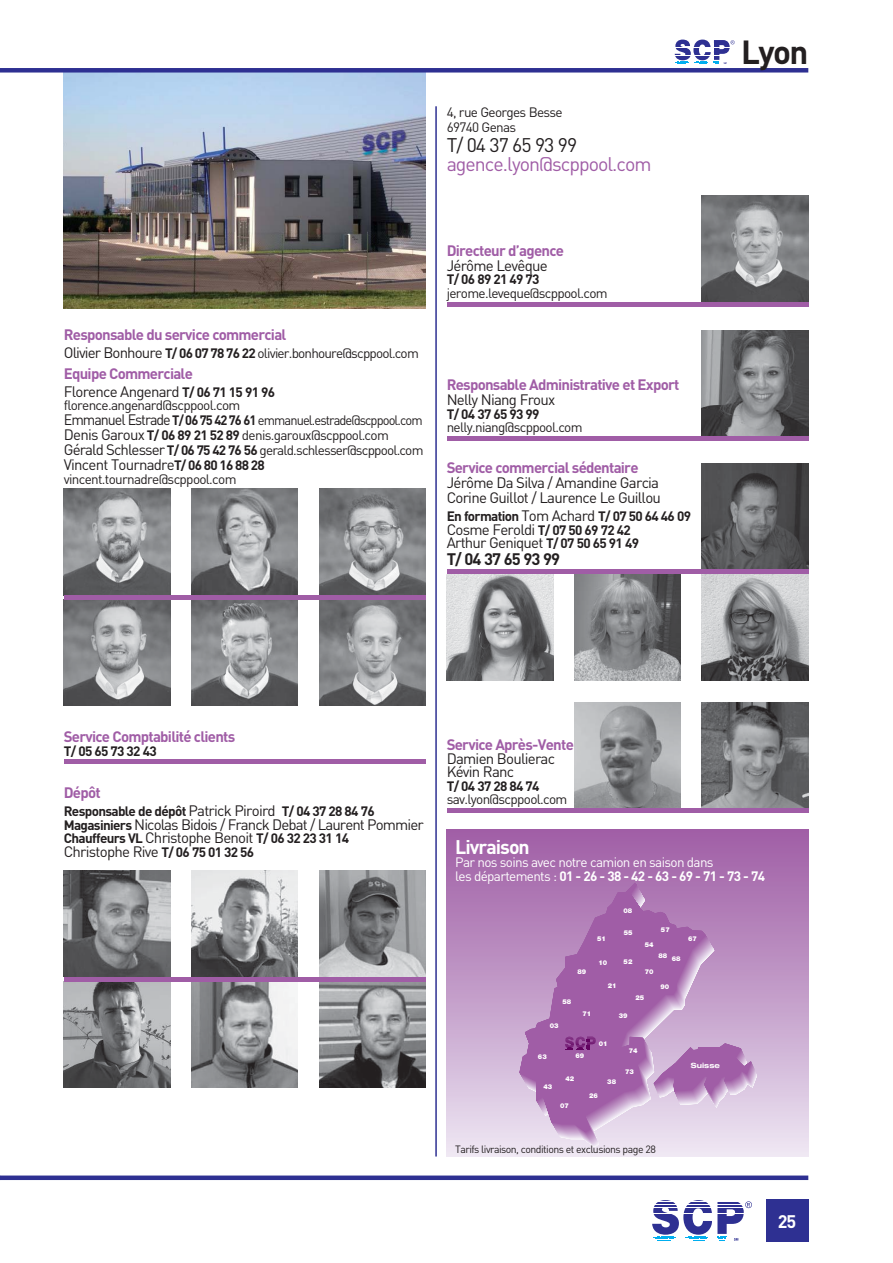
<style>
.page{position:relative;width:893px;height:1263px;background:#fff}
.page>*{position:absolute;margin:0;border:0;box-sizing:border-box;transform-origin:0 0}
.t1{font:700 33px "DIN";color:#231f20}
.t2{font:19.5px "DIN";letter-spacing:-.05em;color:#a05da6}
.t3{font:19.5px "DIN";letter-spacing:-.05em;color:#231f20}
.t4{font:700 19.5px "DIN";letter-spacing:-.05em;color:#fff}
.t5{font:700 18px "DIN";color:#fff}
.t6{font:700 16.5px "DIN";letter-spacing:-.05em;color:#231f20}
.t7{font:15px/13.5px "DIN";letter-spacing:-.05em;color:#231f20}
.t8{font:700 15px/18px "DIN";letter-spacing:-.05em;color:#a05da6}
.t9{font:13.5px/15px "DIN";letter-spacing:-.05em;color:#231f20}
.t10{font:700 13.5px "DIN";letter-spacing:-.05em;color:#231f20}
.t11{font:13.5px/13.5px "DIN";letter-spacing:-.05em;color:#fff}
.t12{font:10.5px "DIN";letter-spacing:-.05em;color:#231f20}
.t13{font:700 expanded 7.2px "Helvetica Neue";color:#fff}
.t14{font:900 6.6px "Helvetica Neue LT";color:#fff}
.s1{font-size:15px}
.s2{font-weight:700}
.s3{font-weight:400;color:#231f20}
.s4{font-size:13.5px;color:#231f20}
.s5{font-weight:700;font-size:13.5px}
.s6{font-weight:400;font-size:15px}
</style>
<div class="page">
<div style="left:765px;top:1199px;width:43px;height:43px;background:#2e3092"></div>
<hr style="left:656px;top:1220px;width:23px;height:2px;background:#2e3092">
<hr style="left:652px;top:1223px;width:27px;height:3px;background:#2e3092">
<hr style="left:652px;top:1227px;width:27px;height:3px;background:#2e3092">
<svg style="left:655px;top:1231px;width:21px;height:4px"></svg>
<hr style="left:683px;top:1220px;width:29px;height:2px;background:#2e3092">
<hr style="left:683px;top:1223px;width:29px;height:3px;background:#2e3092">
<hr style="left:683px;top:1227px;width:28px;height:3px;background:#2e3092">
<svg style="left:688px;top:1231px;width:20px;height:4px"></svg>
<hr style="left:717px;top:1220px;width:25px;height:2px;background:#2e3092">
<hr style="left:717px;top:1223px;width:22px;height:3px;background:#2e3092">
<svg style="left:653px;top:1236px;width:22px;height:5px"></svg>
<svg style="left:685px;top:1236px;width:23px;height:5px"></svg>
<svg style="left:717px;top:1227px;width:10px;height:14px"></svg>
<svg style="left:734px;top:1238px;width:4px;height:3px"></svg>
<svg style="left:653px;top:1200px;width:99px;height:19px"></svg>
<hr style="left:0;top:1176px;width:808px;height:4px;background:#2e3092">
<div style="left:446px;top:829px;width:362px;height:328px;background:linear-gradient(to bottom,#9e5ba4,#eae1f0)"></div>
<hr style="left:435px;top:106px;width:2px;height:1051px;background:#2e3092">
<img style="left:64px;top:73px;width:361px;height:235px">
<svg style="left:714px;top:1043px;width:43px;height:65px;background:#c097c6"></svg>
<svg style="left:519px;top:883px;width:186px;height:249px;background:#b27db7"></svg>
<svg style="left:565px;top:1036px;width:30px;height:15px"></svg>
<hr style="left:64px;top:759px;width:361px;height:4px;background:#a05da6">
<img style="left:702px;top:702px;width:106px;height:107px">
<img style="left:446px;top:574px;width:107px;height:106px">
<img style="left:702px;top:463px;width:106px;height:107px">
<img style="left:574px;top:574px;width:106px;height:106px">
<img style="left:702px;top:574px;width:106px;height:106px">
<img style="left:319px;top:489px;width:106px;height:106px">
<img style="left:191px;top:489px;width:107px;height:106px">
<img style="left:64px;top:489px;width:106px;height:106px">
<img style="left:702px;top:330px;width:106px;height:107px">
<img style="left:574px;top:702px;width:106px;height:107px">
<img style="left:64px;top:871px;width:106px;height:106px">
<img style="left:64px;top:981px;width:106px;height:106px">
<img style="left:319px;top:871px;width:106px;height:106px">
<img style="left:191px;top:981px;width:107px;height:106px">
<img style="left:319px;top:981px;width:106px;height:106px">
<img style="left:191px;top:871px;width:107px;height:106px">
<hr style="left:64px;top:977px;width:361px;height:4px;background:#a05da6">
<hr style="left:446px;top:437px;width:362px;height:4px;background:#a05da6">
<hr style="left:446px;top:809px;width:362px;height:4px;background:#a05da6">
<img style="left:702px;top:196px;width:106px;height:106px">
<img style="left:64px;top:599px;width:106px;height:107px">
<img style="left:191px;top:599px;width:107px;height:107px">
<img style="left:319px;top:599px;width:106px;height:107px">
<hr style="left:64px;top:595px;width:361px;height:4px;background:#a05da6">
<hr style="left:446px;top:302px;width:362px;height:4px;background:#a05da6">
<div style="left:0;top:68px;width:808px;height:5px;background:#2e3092"></div>
<svg style="left:674px;top:40px;width:60px;height:24px"></svg>
<hr style="left:446px;top:570px;width:362px;height:4px;background:#a05da6">
<p class="t9" style="left:446px;top:107px;width:117px">4, rue Georges Besse<br>69740 Genas</p>
<h2 class="t3" style="left:446px;top:138px;width:132px">T/ 04 37 65 93 99</h2>
<h2 class="t2" style="left:446px;top:157px;width:206px">agence.lyon@scppool.com</h2>
<p class="t8" style="left:64px;top:327px;width:224px">Responsable du service commercial</p>
<p class="t9" style="left:64px;top:347px;width:356px"><span class="s1">Olivier Bonhoure</span> <span class="s2">T/ 06 07 78 76 22</span> olivier.bonhoure@scppool.com</p>
<p class="t8" style="left:64px;top:366px;width:213px">Equipe Commerciale<br><span class="s3">Florence Angenard</span> <span class="s4">T/ 06 71 15 91 96</span></p>
<p class="t9" style="left:64px;top:399px;width:361px">florence.angenard@scppool.com<br><span class="s1">Emmanuel Estrade</span> <span class="s2">T/ 06 75 42 76 61</span> emmanuel.estrade@scppool.com <span class="s1">Denis Garoux</span> <span class="s2">T/ 06 89 21 52 89</span> denis.garoux@scppool.com <span class="s1">Gérald Schlesser</span> <span class="s2">T/ 06 75 42 76 56</span> gerald.schlesser@scppool.com</p>
<p class="t7" style="left:64px;top:460px;width:202px">Vincent Tournadre<span class="s5">T/ 06 80 16 88 28</span></p>
<p class="t9" style="left:64px;top:473px;width:174px">vincent.tournadre@scppool.com</p>
<p class="t8" style="left:446px;top:243px;width:119px">Directeur d’agence</p>
<p class="t7" style="left:446px;top:260px;width:102px">Jérôme Levêque</p>
<p class="t10" style="left:446px;top:275px;width:94px">T/ 06 89 21 49 73</p>
<p class="t9" style="left:446px;top:287px;width:162px">jerome.leveque@scppool.com</p>
<p class="t8" style="left:446px;top:378px;width:234px">Responsable Administrative et Export</p>
<p class="t7" style="left:446px;top:395px;width:110px">Nelly Niang Froux</p>
<p class="t10" style="left:446px;top:409px;width:94px">T/ 04 37 65 93 99</p>
<p class="t9" style="left:446px;top:422px;width:137px">nelly.niang@scppool.com</p>
<p class="t8" style="left:446px;top:461px;width:193px">Service commercial sédentaire</p>
<p class="t7" style="left:446px;top:477px;width:216px;line-height:15px">Jérôme Da Silva / Amandine Garcia<br>Corine Guillot / Laurence Le Guillou</p>
<p class="t10" style="left:446px;top:512px;width:246px">En formation <span class="s6">Tom Achard</span> T/ 07 50 64 46 09</p>
<p class="t7" style="left:446px;top:524px;width:194px">Cosme Feroldi <span class="s5">T/ 07 50 69 72 42<br></span>Arthur Geniquet <span class="s5">T/ 07 50 65 91 49</span></p>
<p class="t6" style="left:446px;top:553px;width:115px">T/ 04 37 65 93 99</p>
<h1 class="t1" style="left:741px;top:40px;width:69px">Lyon</h1>
<p class="t8" style="left:64px;top:730px;width:173px">Service Comptabilité clients</p>
<p class="t10" style="left:64px;top:746px;width:94px">T/ 05 65 73 32 43</p>
<p class="t8" style="left:64px;top:785px;width:38px">Dépôt</p>
<p class="t10" style="left:64px;top:806px;width:312px">Responsable de dépôt <span class="s6">Patrick Piroird</span> T/ 04 37 28 84 76</p>
<p class="t7" style="left:64px;top:819px;width:361px"><span class="s5">Magasiniers</span> Nicolas Bidois / Franck Debat / Laurent Pommier</p>
<p class="t10" style="left:64px;top:833px;width:287px">Chauffeurs VL <span class="s6">Christophe Benoit</span> T/ 06 32 23 31 14</p>
<p class="t7" style="left:64px;top:846px;width:192px">Christophe Rive <span class="s5">T/ 06 75 01 32 56</span></p>
<p class="t8" style="left:446px;top:738px;width:129px">Service Après-Vente</p>
<p class="t7" style="left:446px;top:754px;width:110px">Damien Boulierac<br>Kévin Ranc</p>
<p class="t10" style="left:446px;top:781px;width:94px">T/ 04 37 28 84 74</p>
<p class="t9" style="left:446px;top:794px;width:122px">sav.lyon@scppool.com</p>
<h2 class="t4" style="left:455px;top:840px;width:76px">Livraison</h2>
<p class="t11" style="left:455px;top:857px;width:311px">Par nos soins avec notre camion en saison dans<br>les départements : <span class="s2">01 - 26 - 38 - 42 - 63 - 69 - 71 - 73 - 74</span></p>
<p class="t14" style="left:577px;top:967px;width:10px">89</p>
<p class="t14" style="left:562px;top:998px;width:10px">58</p>
<p class="t14" style="left:623px;top:907px;width:10px">08</p>
<p class="t14" style="left:597px;top:934px;width:10px">51</p>
<p class="t14" style="left:623px;top:929px;width:10px">55</p>
<p class="t14" style="left:661px;top:925px;width:10px">57</p>
<p class="t14" style="left:645px;top:941px;width:10px">54</p>
<p class="t14" style="left:688px;top:935px;width:10px">67</p>
<p class="t14" style="left:598px;top:958px;width:10px">10</p>
<p class="t14" style="left:623px;top:957px;width:10px">52</p>
<p class="t14" style="left:658px;top:951px;width:10px">88</p>
<p class="t14" style="left:671px;top:955px;width:10px">68</p>
<p class="t14" style="left:644px;top:967px;width:10px">70</p>
<p class="t14" style="left:607px;top:982px;width:10px">21</p>
<p class="t14" style="left:660px;top:982px;width:10px">90</p>
<p class="t14" style="left:635px;top:994px;width:10px">25</p>
<p class="t14" style="left:549px;top:1022px;width:10px">03</p>
<p class="t14" style="left:538px;top:1053px;width:10px">63</p>
<p class="t14" style="left:582px;top:1010px;width:10px">71</p>
<p class="t14" style="left:618px;top:1012px;width:10px">39</p>
<p class="t14" style="left:575px;top:1052px;width:10px">69</p>
<p class="t14" style="left:599px;top:1039px;width:10px">01</p>
<p class="t14" style="left:628px;top:1047px;width:10px">74</p>
<p class="t14" style="left:625px;top:1068px;width:10px">73</p>
<p class="t14" style="left:543px;top:1082px;width:10px">43</p>
<p class="t14" style="left:565px;top:1075px;width:10px">42</p>
<p class="t14" style="left:560px;top:1102px;width:10px">07</p>
<p class="t14" style="left:589px;top:1092px;width:10px">26</p>
<p class="t14" style="left:607px;top:1078px;width:10px">38</p>
<p class="t12" style="left:455px;top:1146px;width:202px">Tarifs livraison, conditions et exclusions page 28</p>
<p class="t13" style="left:691px;top:1063px;width:30px">Suisse</p>
<h3 class="t5" style="left:777px;top:1215px;width:20px">25</h3>
</div>
